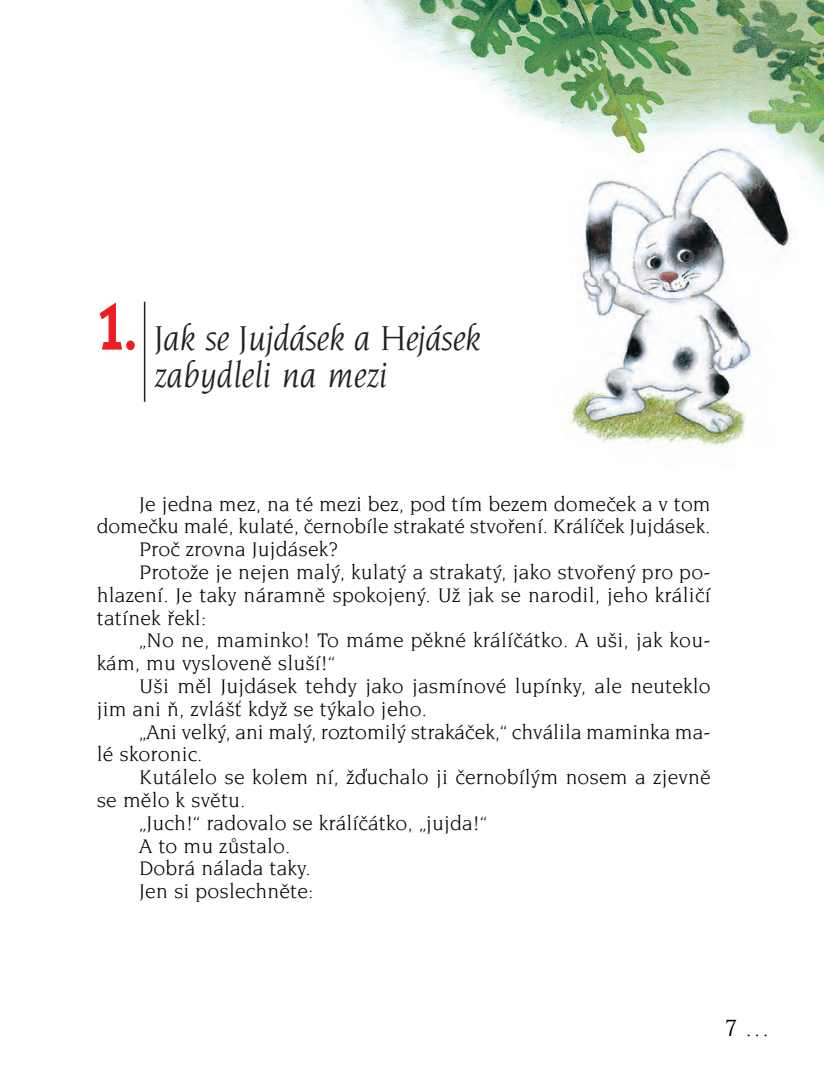
<style>
.page{position:relative;width:824px;height:1080px;background:#fff}
.page>*{position:absolute;margin:0;border:0;box-sizing:border-box;transform-origin:0 0}
.t1{font:italic 37.5px/37.5px "Novarese CE";letter-spacing:-.02em;color:#231f20}
.t2{font:25.5px "Novarese CE";color:#000}
.t3{font:21.3px "Novarese CE";letter-spacing:.005em;color:#000}
.t4{font:21.15px "Novarese CE";color:#000}
.s1{font-family:"Dynamo RCE";font-weight:700;font-style:normal;font-size:64.65px;color:#ee1d23}
.s2{font-size:21.3px}
</style>
<div class="page">
<svg style="left:143px;top:0;width:680px;height:447px"></svg>
<h1 class="t1" style="left:154px;top:321px;width:328px;text-indent:-59px"><span class="s1">1.</span> Jak se Jujdásek a Hejásek zabydleli na mezi</h1>
<p class="t3" style="left:139px;top:495px;width:573px">Je jedna mez, na té mezi bez, pod tím bezem domeãek a v tom</p>
<p class="t4" style="left:97px;top:518px;width:615px">domeãku malé, kulaté, ãernobíle strakaté stvofiení. Králíãek Jujdá<span class="s2">sek.</span></p>
<p class="t3" style="left:139px;top:541px;width:200px">Proã zrovna Jujdásek?</p>
<p class="t3" style="left:139px;top:564px;width:572px">ProtoÏe je nejen mal˘, kulat˘ a strakat˘, jako stvofien˘ pro po-</p>
<p class="t3" style="left:97px;top:586px;width:615px">hlazení. Je taky náramnû spokojen˘. UÏ jak se narodil, jeho králiãí</p>
<p class="t3" style="left:97px;top:609px;width:111px">tatínek fiekl:</p>
<p class="t3" style="left:139px;top:632px;width:572px">„No ne, maminko! To máme pûkné králíãátko. A u‰i, jak kou-</p>
<p class="t3" style="left:97px;top:655px;width:240px">kám, mu vyslovenû slu‰í!“</p>
<p class="t3" style="left:139px;top:678px;width:572px">U‰i mûl Jujdásek tehdy jako jasmínové lupínky, ale neuteklo</p>
<p class="t3" style="left:97px;top:700px;width:332px">jim ani À, zvlá‰È kdyÏ se t˘kalo jeho.</p>
<p class="t3" style="left:139px;top:723px;width:573px">„Ani velk˘, ani mal˘, roztomil˘ strakáãek,“ chválila maminka ma-</p>
<p class="t3" style="left:97px;top:746px;width:107px">lé skoronic.</p>
<p class="t3" style="left:139px;top:769px;width:573px">Kutálelo se kolem ní, Ïìuchalo ji ãernobíl˘m nosem a zjevnû</p>
<p class="t3" style="left:97px;top:792px;width:150px">se mûlo k svûtu.</p>
<p class="t3" style="left:139px;top:814px;width:349px">„Juch!“ radovalo se králíãátko, „jujda!“</p>
<p class="t3" style="left:139px;top:837px;width:153px">A to mu zÛstalo.</p>
<p class="t3" style="left:139px;top:860px;width:173px">Dobrá nálada taky.</p>
<p class="t3" style="left:139px;top:883px;width:176px">Jen si poslechnûte:</p>
<p class="t2" style="left:724px;top:1018px;width:47px">7 …</p>
</div>
